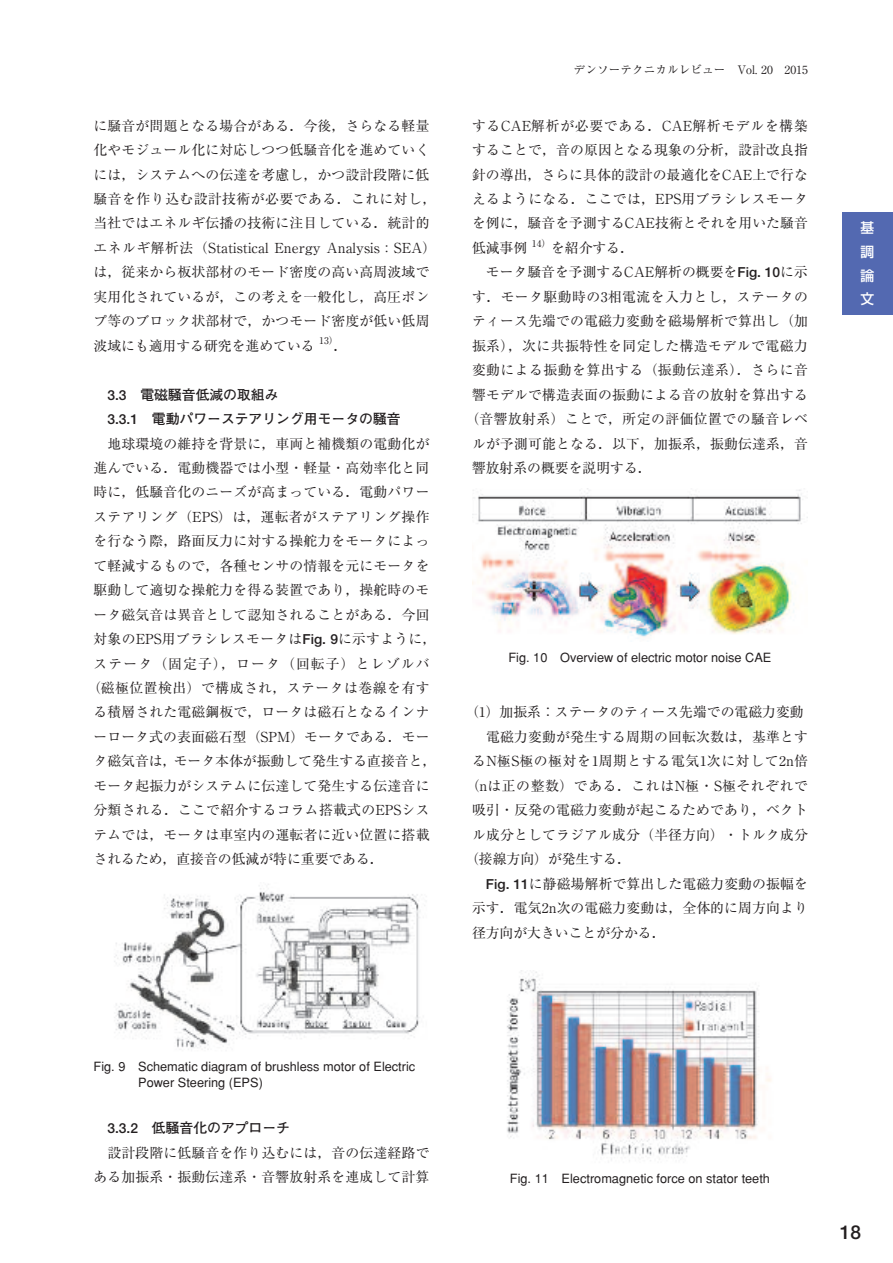
<style>
.page{position:relative;width:893px;height:1263px;background:#fff}
.page>*{position:absolute;margin:0;border:0;box-sizing:border-box;transform-origin:0 0}
.t1{font:700 19.2px "Futo Go B101";color:#231f20}
.t2{font:13.8px/24.5px "Ryumin";letter-spacing:.015em;color:#231f20}
.t3{font:13.8px "Ryumin";letter-spacing:.035em;color:#231f20}
.t4{font:700 13.8px/24.5px "Futo Go B101";color:#231f20}
.t5{font:13.8px "Ryumin";letter-spacing:.045em;color:#231f20}
.t6{font:13.8px "Ryumin";letter-spacing:.08em;color:#231f20}
.t7{font:500 13.8px/23.7px "Shin Go";color:#fff;text-align:justify}
.t8{font:500 12.75px/15.9px "Gothic BBB";color:#231f20}
.t9{font:11.7px "Ryumin";color:#231f20}
.t10{font:9.6px "Ryumin";color:#231f20}
.s1{font-family:"Futo Go B101";font-weight:700}
</style>
<div class="page">
<div style="left:842px;top:213px;width:51px;height:102px;background:#5369b1"></div>
<img style="left:114px;top:884px;width:311px;height:166px">
<img style="left:472px;top:488px;width:330px;height:149px">
<img style="left:507px;top:971px;width:264px;height:190px">
<p class="t2" style="left:94px;top:113px;width:344px">に騒音が問題となる場合がある．今後，さらなる軽量化やモジュール化に対応しつつ低騒音化を進めていくには，システムへの伝達を考慮し，かつ設計段階に低騒音を作り込む設計技術が必要である．これに対し，当社ではエネルギ伝播の技術に注目している．統計的エネルギ解析法（Statistical Energy Analysis : SEA）は，従来から板状部材のモード密度の高い高周波域で実用化されているが，この考えを一般化し，高圧ポンプ等のブロック状部材で，かつモード密度が低い低周波域にも適用する研究を進めている</p>
<p class="t10" style="left:319px;top:335px;width:21px">13）</p>
<p class="t2" style="left:334px;top:333px;width:15px">．</p>
<p class="t4" style="left:107px;top:382px;width:295px">3.3 電磁騒音低減の取組み<br>3.3.1 電動パワーステアリング用モータの騒音</p>
<p class="t2" style="left:108px;top:431px;width:323px">地球環境の維持を背景に，車両と補機類の電動化が</p>
<p class="t2" style="left:94px;top:455px;width:337px">進んでいる．電動機器では小型・軽量・高効率化と同</p>
<p class="t2" style="left:94px;top:480px;width:337px">時に，低騒音化のニーズが高まっている．電動パワー</p>
<p class="t2" style="left:94px;top:504px;width:337px">ステアリング（EPS）は，運転者がステアリング操作</p>
<p class="t2" style="left:94px;top:529px;width:337px">を行なう際，路面反力に対する操舵力をモータによっ</p>
<p class="t2" style="left:94px;top:553px;width:337px">て軽減するもので，各種センサの情報を元にモータを</p>
<p class="t2" style="left:94px;top:578px;width:337px">駆動して適切な操舵力を得る装置であり，操舵時のモ</p>
<p class="t2" style="left:94px;top:602px;width:337px">ータ磁気音は異音として認知されることがある．今回</p>
<p class="t2" style="left:94px;top:626px;width:344px">対象のEPS用ブラシレスモータは<span class="s1">Fig. 9</span>に示すように，</p>
<p class="t6" style="left:94px;top:655px;width:337px">ステータ（固定子），ロータ（回転子）とレゾルバ</p>
<p class="t3" style="left:87px;top:680px;width:344px">（磁極位置検出）で構成され，ステータは巻線を有す</p>
<p class="t2" style="left:94px;top:700px;width:337px">る積層された電磁鋼板で，ロータは磁石となるインナ</p>
<p class="t2" style="left:94px;top:724px;width:337px">ーロータ式の表面磁石型（SPM）モータである．モー</p>
<p class="t2" style="left:94px;top:749px;width:344px">タ磁気音は，モータ本体が振動して発生する直接音と，</p>
<p class="t2" style="left:94px;top:773px;width:337px">モータ起振力がシステムに伝達して発生する伝達音に</p>
<p class="t2" style="left:94px;top:798px;width:337px">分類される．ここで紹介するコラム搭載式のEPSシス</p>
<p class="t2" style="left:94px;top:822px;width:337px">テムでは，モータは車室内の運転者に近い位置に搭載</p>
<p class="t2" style="left:94px;top:846px;width:292px">されるため，直接音の低減が特に重要である．</p>
<p class="t9" style="left:574px;top:62px;width:236px">デンソーテクニカルレビュー Vol. 20 2015</p>
<p class="t2" style="left:472px;top:113px;width:337px;text-align:justify">するCAE解析が必要である．CAE解析モデルを構築することで，音の原因となる現象の分析，設計改良指針の導出，さらに具体的設計の最適化をCAE上で行なえるようになる．ここでは，EPS用ブラシレスモータを例に，騒音を予測するCAE技術とそれを用いた騒音低減事例</p>
<p class="t10" style="left:532px;top:237px;width:21px">14）</p>
<p class="t2" style="left:551px;top:235px;width:84px">を紹介する．</p>
<p class="t2" style="left:486px;top:260px;width:324px">モータ騒音を予測するCAE解析の概要を<span class="s1">Fig. 10</span>に示</p>
<p class="t3" style="left:472px;top:288px;width:337px">す．モータ駆動時の3相電流を入力とし，ステータの</p>
<p class="t2" style="left:472px;top:309px;width:337px">ティース先端での電磁力変動を磁場解析で算出し（加</p>
<p class="t3" style="left:472px;top:337px;width:337px">振系），次に共振特性を同定した構造モデルで電磁力</p>
<p class="t3" style="left:472px;top:362px;width:337px">変動による振動を算出する（振動伝達系）．さらに音</p>
<p class="t2" style="left:472px;top:382px;width:337px">響モデルで構造表面の振動による音の放射を算出する</p>
<p class="t3" style="left:466px;top:411px;width:344px">（音響放射系）ことで，所定の評価位置での騒音レベ</p>
<p class="t2" style="left:472px;top:431px;width:337px">ルが予測可能となる．以下，加振系，振動伝達系，音</p>
<p class="t2" style="left:472px;top:455px;width:181px">響放射系の概要を説明する．</p>
<p class="t8" style="left:508px;top:650px;width:264px">Fig. 10 Overview of electric motor noise CAE</p>
<p class="t2" style="left:465px;top:700px;width:340px">（1）加振系：ステータのティース先端での電磁力変動</p>
<p class="t2" style="left:486px;top:724px;width:323px">電磁力変動が発生する周期の回転次数は，基準とす</p>
<p class="t5" style="left:472px;top:753px;width:337px">るN極S極の極対を1周期とする電気1次に対して2n倍</p>
<p class="t5" style="left:466px;top:777px;width:344px">（nは正の整数）である．これはN極・S極それぞれで</p>
<p class="t2" style="left:472px;top:798px;width:337px">吸引・反発の電磁力変動が起こるためであり，ベクト</p>
<p class="t2" style="left:472px;top:822px;width:337px">ル成分としてラジアル成分（半径方向）・トルク成分</p>
<p class="t2" style="left:465px;top:846px;width:167px">（接線方向）が発生する．</p>
<p class="t2" style="left:486px;top:871px;width:323px"><span class="s1">Fig. 11</span>に静磁場解析で算出した電磁力変動の振幅を</p>
<p class="t2" style="left:472px;top:895px;width:337px">示す．電気2n次の電磁力変動は，全体的に周方向より</p>
<p class="t2" style="left:472px;top:920px;width:195px">径方向が大きいことが分かる．</p>
<p class="t7" style="left:860px;top:215px;width:15px">基調論文</p>
<p class="t8" style="left:138px;top:1059px;width:279px;text-indent:-45px">Fig. 9 Schematic diagram of brushless motor of Electric<br>Power Steering (EPS)</p>
<p class="t4" style="left:107px;top:1116px;width:184px">3.3.2 低騒音化のアプローチ</p>
<p class="t2" style="left:94px;top:1140px;width:337px;text-align:right">設計段階に低騒音を作り込むには，音の伝達経路である加振系・振動伝達系・音響放射系を連成して計算</p>
<p class="t8" style="left:510px;top:1170px;width:262px">Fig. 11 Electromagnetic force on stator teeth</p>
<h1 class="t1" style="left:840px;top:1221px;width:23px">18</h1>
</div>
